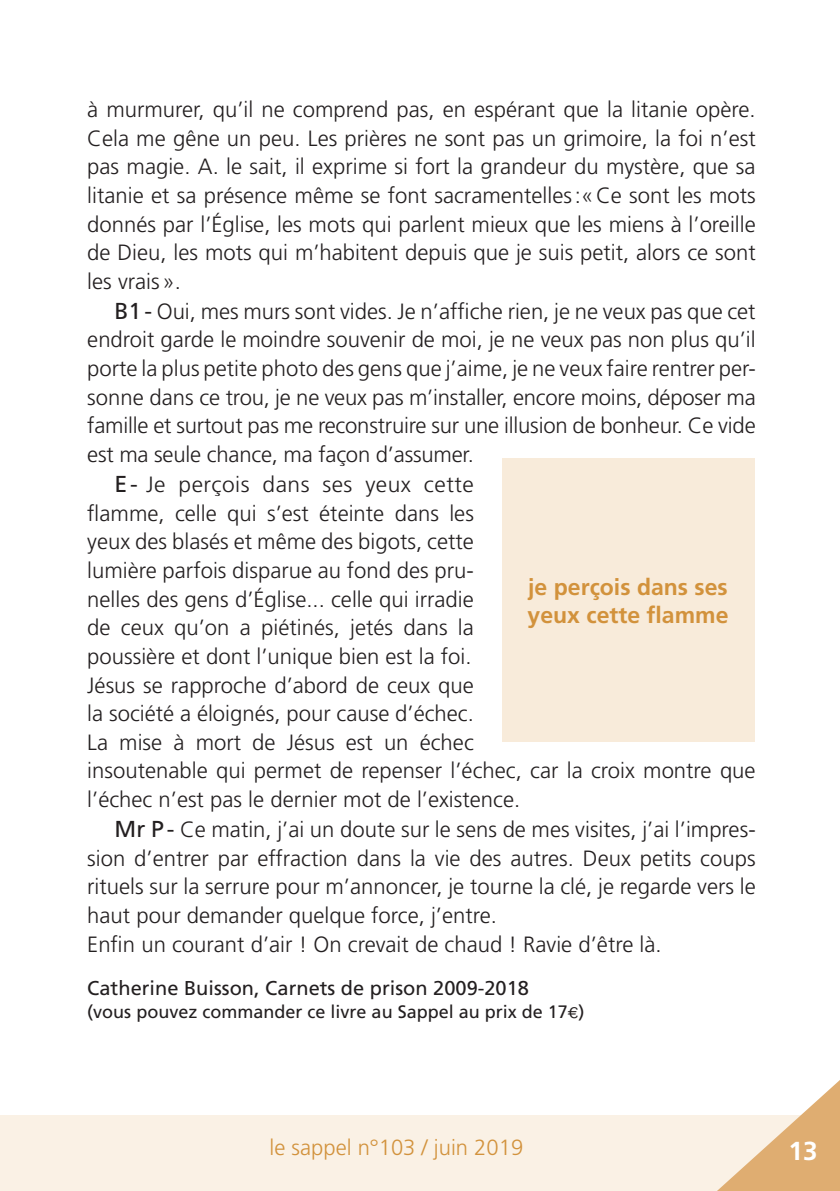
<style>
.page{position:relative;width:840px;height:1191px;background:#fff}
.page>*{position:absolute;margin:0;border:0;box-sizing:border-box;transform-origin:0 0}
.t1{font:700 26px "Frutiger";color:#fff}
.t2{font:700 23px "Frutiger";color:#d2923c}
.t3{font:300 22px/28.6px "Frutiger";color:#231f20;text-align:justify}
.t4{font:300 22px "Frutiger";color:#d2923c}
.t5{font:20px "Frutiger";color:#231f20}
.t6{font:18px "Frutiger";color:#231f20}
.s1{font-weight:400;font-size:23px}
.s2{font-family:"Geneva";font-size:14px}
</style>
<div class="page">
<div style="left:0;top:1115px;width:839px;height:76px;background:#faf1e5"></div>
<svg style="left:717px;top:1081px;width:122px;height:110px"></svg>
<div style="left:501px;top:458px;width:252px;height:283px;background:#f8ebda"></div>
<p class="t3" style="left:87px;top:95px;width:669px">à murmurer, qu’il ne comprend pas, en espérant que la litanie opère.<br>Cela me gêne un peu. Les prières ne sont pas un grimoire, la foi n’est pas magie. A. le sait, il exprime si fort la grandeur du mystère, que sa litanie et sa présence même se font sacramentelles:«Ce sont les mots donnés par l’Église, les mots qui parlent mieux que les miens à l’oreille de Dieu, les mots qui m’habitent depuis que je suis petit, alors ce sont les vrais».</p>
<p class="t3" style="left:87px;top:297px;width:669px;text-indent:27px"><span class="s1">B1-</span> Oui, mes murs sont vides. Je n’affiche rien, je ne veux pas que cet endroit garde le moindre souvenir de moi, je ne veux pas non plus qu’il porte la plus petite photo des gens que j’aime, je ne veux faire rentrer per&shy;sonne dans ce trou, je ne veux pas m’installer, encore moins, déposer ma famille et surtout pas me reconstruire sur une illusion de bonheur. Ce vide est ma seule chance, ma façon d’assumer.</p>
<p class="t3" style="left:87px;top:470px;width:388px;text-indent:27px"><span class="s1">E-</span> Je perçois dans ses yeux cette flamme, celle qui s’est éteinte dans les yeux des blasés et même des bigots, cette lumière parfois disparue au fond des pru&shy;nelles des gens d’Église... celle qui irradie de ceux qu’on a piétinés, jetés dans la poussière et dont l’unique bien est la foi.</p>
<p class="t3" style="left:87px;top:670px;width:669px;text-align:left">Jésus se rapproche d’abord de ceux que<br>la société a éloignés, pour cause d’échec.<br>La mise à mort de Jésus est un échec<br>insoutenable qui permet de repenser l’échec, car la croix montre que l’échec n’est pas le dernier mot de l’existence.</p>
<p class="t3" style="left:87px;top:815px;width:669px;text-indent:27px"><span class="s1">Mr P-</span> Ce matin, j’ai un doute sur le sens de mes visites, j’ai l’impres&shy;sion d’entrer par effraction dans la vie des autres. Deux petits coups rituels sur la serrure pour m’annoncer, je tourne la clé, je regarde vers le haut pour demander quelque force, j’entre.</p>
<p class="t3" style="left:87px;top:929px;width:575px">Enfin un courant d’air ! On crevait de chaud ! Ravie d’être là.</p>
<p class="t5" style="left:87px;top:976px;width:443px">Catherine Buisson, Carnets de prison 2009-2018</p>
<p class="t6" style="left:87px;top:1001px;width:498px">(vous pouvez commander ce livre au Sappel au prix de 17<span class="s2">€</span>)</p>
<p class="t2" style="left:528px;top:573px;width:201px">je perçois dans ses</p>
<p class="t2" style="left:527px;top:601px;width:202px">yeux cette flamme</p>
<p class="t4" style="left:269px;top:1134px;width:255px">le sappel n°103 / juin 2019</p>
<p class="t1" style="left:788px;top:1135px;width:30px">13</p>
</div>
